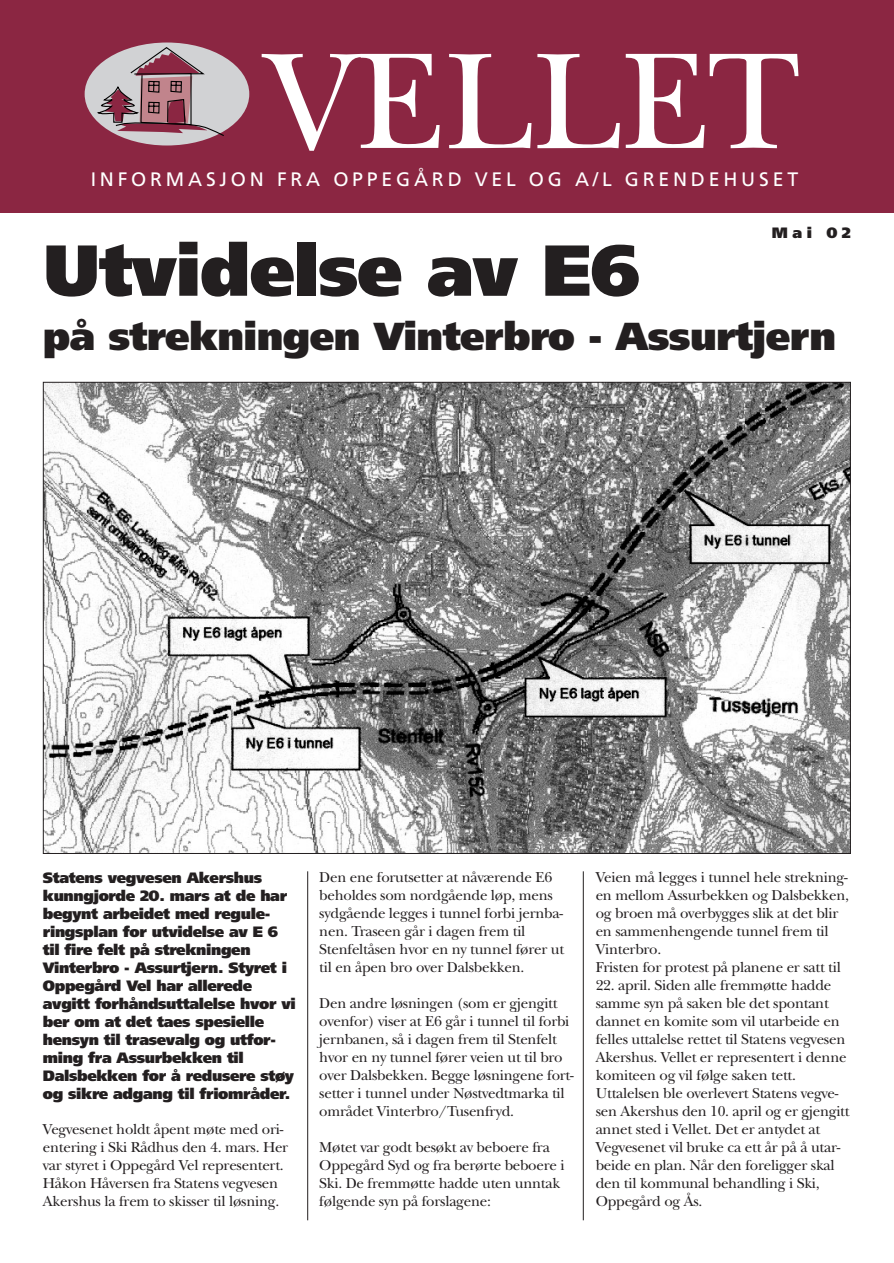
<style>
.page{position:relative;width:894px;height:1263px;background:#fff}
.page>*{position:absolute;margin:0;border:0;box-sizing:border-box;transform-origin:0 0}
.t1{font:142.5px "New Baskerville";color:#fff}
.t2{font:900 72px "Frutiger";letter-spacing:-.015em;color:#231f20}
.t3{font:900 39px "Frutiger";letter-spacing:-.015em;color:#231f20}
.t4{font:19.5px "Frutiger";letter-spacing:.195em;color:#fff}
.t5{font:15px/18px "New Baskerville";letter-spacing:-.015em;color:#231f20}
.t6{font:900 15px/18px "Frutiger";letter-spacing:-.02em;color:#231f20}
</style>
<div class="page">
<div style="left:0;top:0;width:894px;height:213px;background:#8b2642"></div>
<div style="left:85px;top:43px;width:164px;height:103px;background:#d1d2d4;border-radius:50%"></div>
<svg style="left:97px;top:46px;width:128px;height:91px"></svg>
<img style="left:45px;top:384px;width:804px;height:468px">
<hr style="left:307px;top:871px;width:1px;height:349px;background:#231f20">
<hr style="left:583px;top:871px;width:1px;height:349px;background:#231f20">
<h1 class="t1" style="left:266px;top:51px;width:536px">VELLET</h1>
<h3 class="t4" style="left:91px;top:172px;width:709px">INFORMASJON FRA OPPEGÅRD VEL OG A/L GRENDEHUSET</h3>
<p class="t6" style="left:772px;top:225px;width:80px">Mai 02</p>
<h2 class="t2" style="left:43px;top:242px;width:598px">Utvidelse av E6</h2>
<h3 class="t3" style="left:43px;top:320px;width:795px">på strekningen Vinterbro - Assurtjern</h3>
<p class="t6" style="left:43px;top:870px;width:254px">Statens vegvesen Akershus kunngjorde 20. mars at de har begynt arbeidet med regule&shy;ringsplan for utvidelse av E 6 til fire felt på strekningen<br>Vinterbro - Assurtjern. Styret i<br>Oppegård Vel har allerede avgitt forhåndsuttalelse hvor vi ber om at det taes spesielle hensyn til trasevalg og utfor&shy;ming fra Assurbekken til<br>Dalsbekken for å redusere støy og sikre adgang til friområder.</p>
<p class="t5" style="left:43px;top:1122px;width:247px">Vegvesenet holdt åpent møte med ori&shy;entering i Ski Rådhus den 4. mars. Her var styret i Oppegård Vel representert.<br>Håkon Håversen fra Statens vegvesen Akershus la frem to skisser til løsning.</p>
<p class="t5" style="left:319px;top:870px;width:246px">Den ene forutsetter at nåværende E6 beholdes som nordgående løp, mens sydgående legges i tunnel forbi jernba&shy;nen. Traseen går i dagen frem til Stenfeltåsen hvor en ny tunnel fører ut til en åpen bro over Dalsbekken.</p>
<p class="t5" style="left:319px;top:996px;width:256px">Den andre løsningen (som er gjengitt ovenfor) viser at E6 går i tunnel til forbi jernbanen, så i dagen frem til Stenfelt hvor en ny tunnel fører veien ut til bro over Dalsbekken. Begge løsningene fort&shy;setter i tunnel under Nøstvedtmarka til området Vinterbro/Tusenfryd.</p>
<p class="t5" style="left:319px;top:1140px;width:247px">Møtet var godt besøkt av beboere fra Oppegård Syd og fra berørte beboere i Ski. De fremmøtte hadde uten unntak følgende syn på forslagene:</p>
<p class="t5" style="left:596px;top:870px;width:255px">Veien må legges i tunnel hele strekning&shy;en mellom Assurbekken og Dalsbekken, og broen må overbygges slik at det blir en sammenhengende tunnel frem til Vinterbro.<br>Fristen for protest på planene er satt til</p>
<p class="t5" style="left:596px;top:978px;width:255px">22. april. Siden alle fremmøtte hadde samme syn på saken ble det spontant dannet en komite som vil utarbeide en felles uttalelse rettet til Statens vegvesen Akershus. Vellet er representert i denne komiteen og vil følge saken tett.<br>Uttalelsen ble overlevert Statens vegve&shy;sen Akershus den 10. april og er gjengitt annet sted i Vellet. Det er antydet at Vegvesenet vil bruke ca ett år på å utar&shy;beide en plan. Når den foreligger skal den til kommunal behandling i Ski, Oppegård og Ås.</p>
</div>
